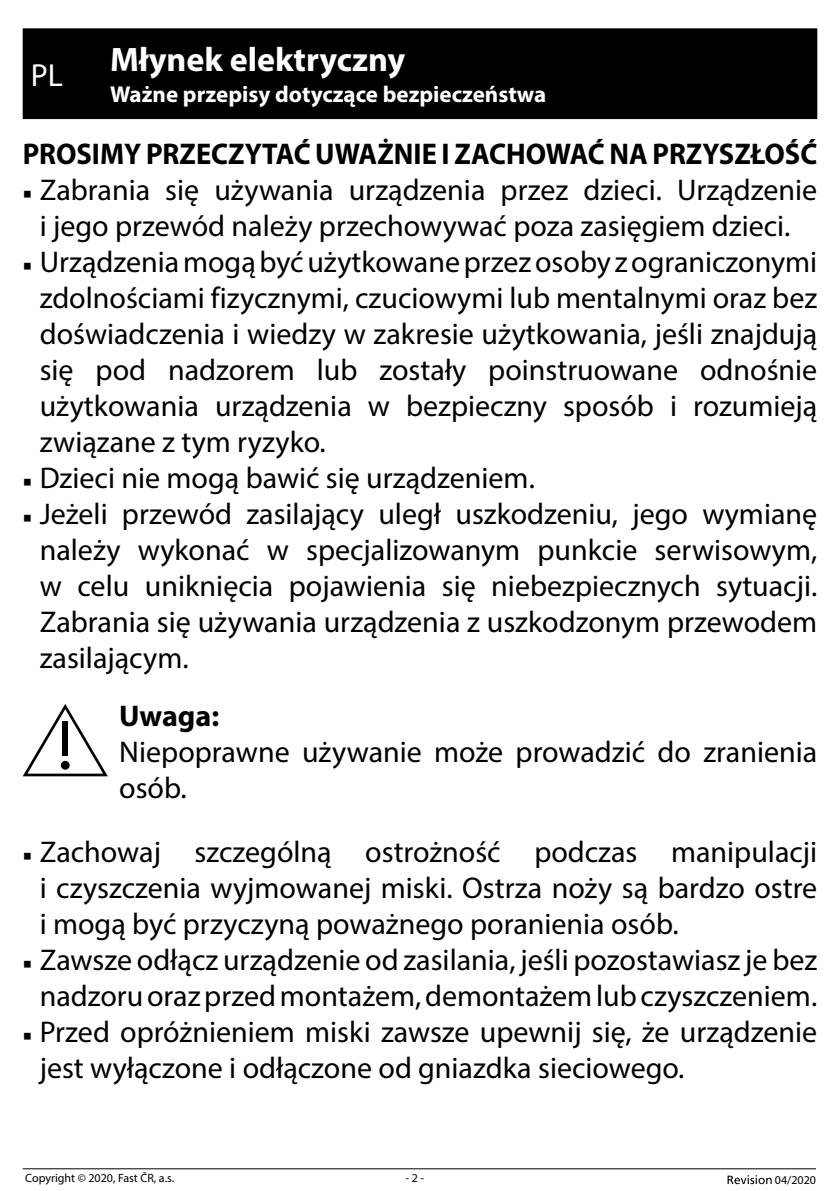
<style>
.page{position:relative;width:840px;height:1191px;background:#fff}
.page>*{position:absolute;margin:0;border:0;box-sizing:border-box;transform-origin:0 0}
.t1{font:700 34px "Myriad Pro";color:#fff}
.t2{font:32px "Myriad Pro";color:#fff}
.t3{font:30px/36px "Myriad Pro";color:#000;text-align:justify}
.t4{font:700 30px "Myriad Pro";color:#000;scale:.95 1}
.t5{font:700 30px "Myriad Pro";color:#000}
.t6{font:700 23px "Myriad Pro";color:#fff}
.t7{font:12px "Myriad Pro";color:#000}
.s1{font-family:"Minion Pro";font-size:23px}
</style>
<div class="page">
<svg style="left:727px;top:1175px;width:44px;height:9px"></svg>
<hr style="left:23px;top:1168px;width:792px;height:1px;background:#000">
<div style="left:23px;top:28px;width:793px;height:91px;background:#000"></div>
<svg style="left:23px;top:704px;width:85px;height:72px"></svg>
<div style="left:62px;top:721px;width:6px;height:35px;background:#000"></div>
<div style="left:61px;top:761px;width:9px;height:8px;background:#000;border-radius:50%"></div>
<p class="t1" style="left:110px;top:37px;width:296px">Młynek elektryczny</p>
<p class="t6" style="left:110px;top:79px;width:437px">Ważne przepisy dotyczące bezpieczeństwa</p>
<p class="t4" style="left:23px;top:134px;width:837px">PROSIMY PRZECZYTAĆ UWAŻNIE I ZACHOWAĆ NA PRZYSZŁOŚĆ</p>
<p class="t3" style="left:23px;top:171px;width:795px;text-align:center"><span class="s1">■</span> Zabrania się używania urządzenia przez dzieci. Urządzenie i jego przewód należy przechowywać poza zasięgiem dzieci.</p>
<p class="t3" style="left:40px;top:243px;width:778px;text-indent:-17px"><span class="s1">■</span> Urządzenia mogą być użytkowane przez osoby z ograniczonymi zdolnościami fizycznymi, czuciowymi lub mentalnymi oraz bez doświadczenia i wiedzy w zakresie użytkowania, jeśli znajdują się pod nadzorem lub zostały poinstruowane odnośnie użytkowania urządzenia w bezpieczny sposób i rozumieją związane z tym ryzyko.</p>
<p class="t3" style="left:23px;top:459px;width:513px"><span class="s1">■</span> Dzieci nie mogą bawić się urządzeniem.</p>
<p class="t3" style="left:40px;top:495px;width:778px;text-indent:-17px"><span class="s1">■</span> Jeżeli przewód zasilający uległ uszkodzeniu, jego wymianę należy wykonać w specjalizowanym punkcie serwisowym, w celu uniknięcia pojawienia się niebezpiecznych sytuacji.<br>Zabrania się używania urządzenia z uszkodzonym przewodem zasilającym.</p>
<p class="t5" style="left:119px;top:696px;width:101px">Uwaga:</p>
<p class="t3" style="left:119px;top:734px;width:699px">Niepoprawne używanie może prowadzić do zranienia osób.</p>
<p class="t2" style="left:31px;top:55px;width:34px">PL</p>
<p class="t3" style="left:40px;top:833px;width:778px;text-indent:-17px"><span class="s1">■</span> Zachowaj szczególną ostrożność podczas manipulacji i czyszczenia wyjmowanej miski. Ostrza noży są bardzo ostre i mogą być przyczyną poważnego poranienia osób.</p>
<p class="t3" style="left:23px;top:941px;width:795px;text-align:center"><span class="s1">■</span> Zawsze odłącz urządzenie od zasilania, jeśli pozostawiasz je bez nadzoru oraz przed montażem, demontażem lub czyszczeniem.</p>
<p class="t3" style="left:40px;top:1013px;width:778px;text-indent:-17px"><span class="s1">■</span> Przed opróżnieniem miski zawsze upewnij się, że urządzenie jest wyłączone i odłączone od gniazdka sieciowego.</p>
<p class="t7" style="left:25px;top:1170px;width:150px">Copyright © 2020, Fast ČR, a.s.</p>
<p class="t7" style="left:405px;top:1170px;width:20px">- 2 -</p>
<p class="t7" style="left:774px;top:1172px;width:43px">04/2020</p>
</div>
